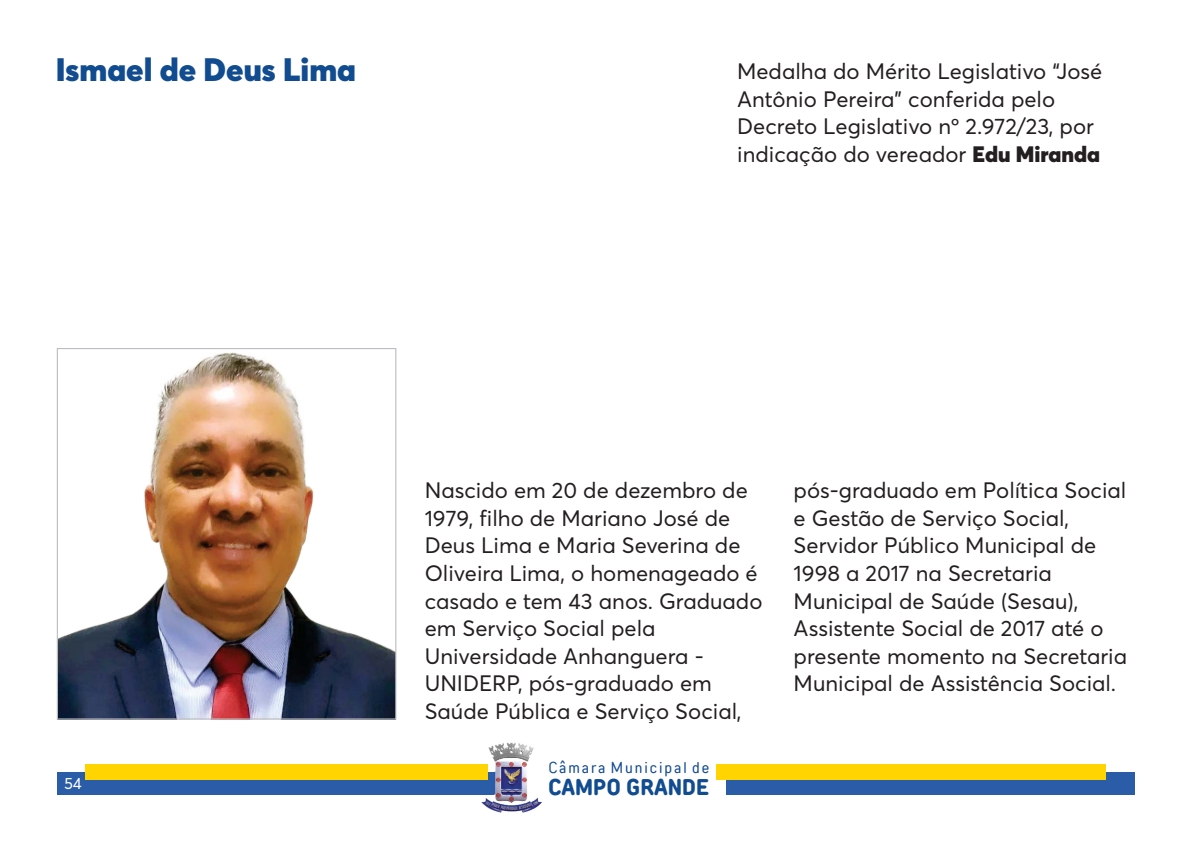
<style>
.page{position:relative;width:1191px;height:851px;background:#fff}
.page>*{position:absolute;margin:0;border:0;box-sizing:border-box;transform-origin:0 0}
.t1{font:900 32px "Averta";color:#114b90}
.t2{font:700 condensed 22.8px "TT Rounds Neue";color:#114b90}
.t3{font:22px/27.6px "Averta";color:#231f20}
.t4{font:16px "Averta";color:#fff}
.t5{font:condensed 15.8px "TT Rounds Neue";letter-spacing:.125em;color:#114b90}
.s1{font-weight:900}
</style>
<div class="page">
<div style="left:57px;top:771px;width:439px;height:23px;background:#2a5ca8"></div>
<div style="left:86px;top:764px;width:402px;height:15px;background:#ffd400"></div>
<img style="left:482px;top:742px;width:60px;height:70px">
<div style="left:725px;top:771px;width:409px;height:23px;background:#2a5ca8"></div>
<div style="left:716px;top:764px;width:389px;height:15px;background:#ffd400"></div>
<img style="left:59px;top:352px;width:335px;height:365px">
<div style="left:57px;top:348px;width:339px;height:371px;border:1px solid #bbbdc0"></div>
<h1 class="t1" style="left:56px;top:57px;width:302px">Ismael de Deus Lima</h1>
<p class="t3" style="left:737px;top:59px;width:367px">Medalha do Mérito Legislativo “José Antônio Pereira” conferida pelo Decreto Legislativo nº 2.972/23, por indicação do vereador <span class="s1">Edu Miranda</span></p>
<p class="t4" style="left:64px;top:776px;width:19px">54</p>
<p class="t3" style="left:425px;top:478px;width:339px">Nascido em 20 de dezembro de<br>1979, filho de Mariano José de<br>Deus Lima e Maria Severina de<br>Oliveira Lima, o homenageado é casado e tem 43 anos. Graduado em Serviço Social pela<br>Universidade Anhanguera -<br>UNIDERP, pós-graduado em<br>Saúde Pública e Serviço Social,</p>
<p class="t5" style="left:548px;top:757px;width:162px">Câmara Municipal de</p>
<p class="t2" style="left:548px;top:773px;width:162px">CAMPO GRANDE</p>
<p class="t3" style="left:793px;top:478px;width:335px">pós-graduado em Política Social e Gestão de Serviço Social,<br>Servidor Público Municipal de<br>1998 a 2017 na Secretaria<br>Municipal de Saúde (Sesau),<br>Assistente Social de 2017 até o presente momento na Secretaria<br>Municipal de Assistência Social.</p>
</div>
